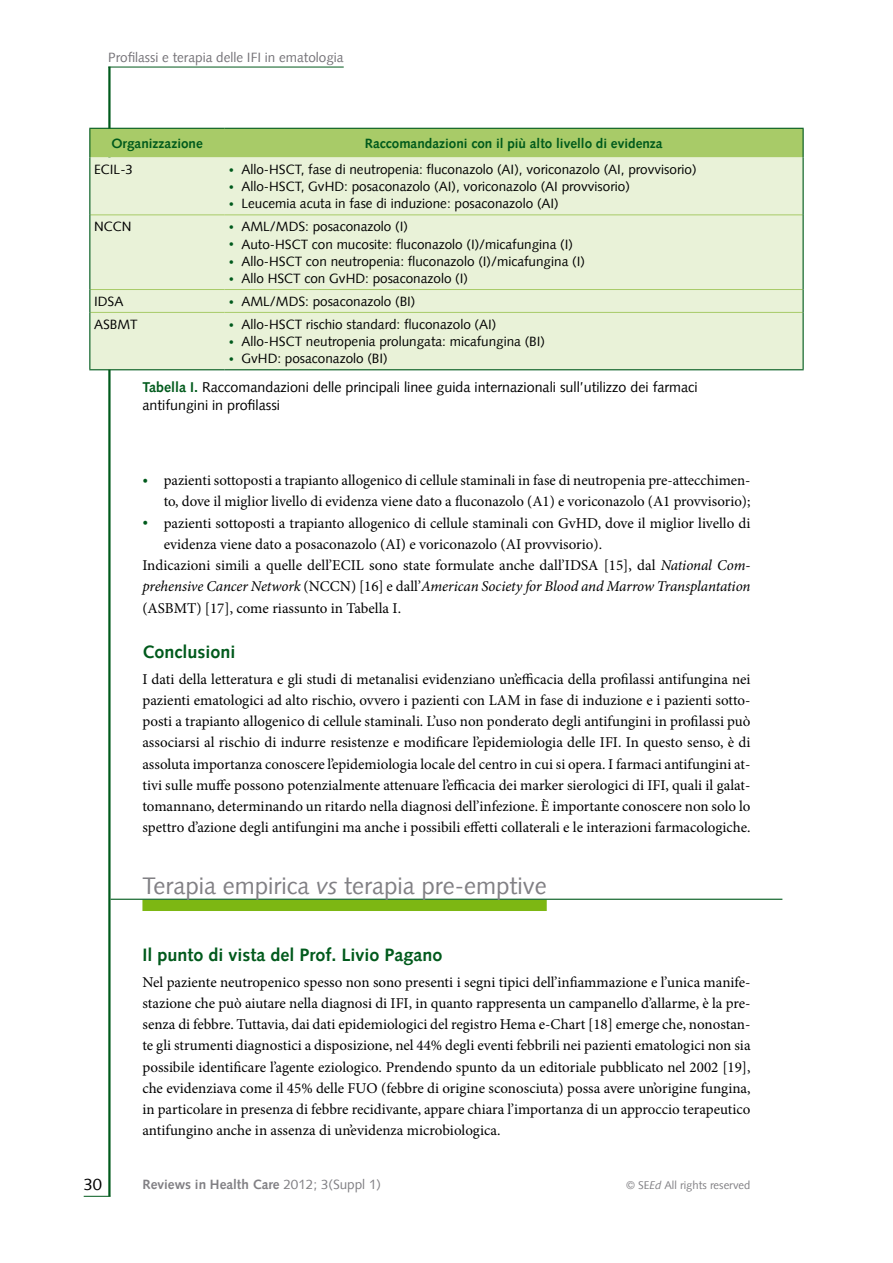
<style>
.page{position:relative;width:893px;height:1263px;background:#fff}
.page>*{position:absolute;margin:0;border:0;box-sizing:border-box;transform-origin:0 0}
.sottotitolo_1{font:24px "Syntax LT";color:#818084}
.sottotitolo_2{font:700 18px "Syntax LT";color:#005a1c}
.t1{font:16.5px "Syntax LT";color:#000}
.testo{font:15px/21.3px "Minion Pro";color:#000;text-align:justify}
.t2{font:14.25px/18.8px "Syntax LT";color:#000}
.t3{font:13.5px "Syntax LT";color:#000}
.t4{font:700 13.5px "Syntax LT";color:#005a1c}
.t5{font:13.5px "Syntax LT";color:#757378}
.t6{font:700 13.5px "Syntax LT";color:#818084}
.t7{font:11.25px "Syntax LT";color:#818084}
.s1{font-family:"Minion Pro";color:#005a1c}
.s2{font-weight:700;color:#005a1c}
.s3{color:#005a1c}
.s4{font-style:italic}
.s5{font-weight:400}
</style>
<div class="page">
<svg style="left:84px;top:1196px;width:27px;height:1px"></svg>
<hr style="left:108px;top:67px;width:3px;height:1129px;background:#005a1c">
<hr style="left:108px;top:67px;width:236px;height:1px;background:#005a1c">
<div style="left:142px;top:900px;width:405px;height:11px;background:#7db713"></div>
<hr style="left:111px;top:899px;width:671px;height:1px;background:#005a1c">
<div style="left:90px;top:157px;width:712px;height:212px;background:#e9f2d8"></div>
<hr style="left:90px;top:215px;width:134px;height:1px;background:#a8cb68">
<hr style="left:224px;top:215px;width:578px;height:1px;background:#a8cb68">
<hr style="left:90px;top:289px;width:134px;height:1px;background:#a8cb68">
<hr style="left:224px;top:289px;width:578px;height:1px;background:#a8cb68">
<hr style="left:90px;top:312px;width:134px;height:1px;background:#a8cb68">
<hr style="left:224px;top:312px;width:578px;height:1px;background:#a8cb68">
<div style="left:89px;top:129px;width:713px;height:28px;background:#a8cb68"></div>
<hr style="left:89px;top:157px;width:1px;height:58px;background:#005a1c">
<hr style="left:89px;top:215px;width:1px;height:74px;background:#005a1c">
<svg style="left:89px;top:289px;width:1px;height:23px"></svg>
<hr style="left:89px;top:312px;width:1px;height:57px;background:#005a1c">
<hr style="left:802px;top:129px;width:2px;height:28px;background:#005a1c">
<hr style="left:802px;top:157px;width:2px;height:58px;background:#005a1c">
<hr style="left:802px;top:215px;width:2px;height:74px;background:#005a1c">
<hr style="left:802px;top:289px;width:2px;height:23px;background:#005a1c">
<hr style="left:802px;top:312px;width:2px;height:57px;background:#005a1c">
<hr style="left:89px;top:128px;width:135px;height:1px;background:#005a1c">
<hr style="left:224px;top:128px;width:580px;height:1px;background:#005a1c">
<hr style="left:89px;top:369px;width:135px;height:1px;background:#005a1c">
<hr style="left:224px;top:369px;width:580px;height:1px;background:#005a1c">
<p class="t5" style="left:108px;top:50px;width:237px">Profilassi e terapia delle IFI in ematologia</p>
<p class="t4" style="left:111px;top:136px;width:93px">Organizzazione</p>
<p class="t4" style="left:365px;top:136px;width:299px">Raccomandazioni con il più alto livello di evidenza</p>
<p class="t3" style="left:94px;top:161px;width:41px">ECIL-3</p>
<p class="t3" style="left:229px;top:161px;width:469px"><span class="s1">•</span> Allo-HSCT, fase di neutropenia: fluconazolo (AI), voriconazolo (AI, provvisorio)</p>
<p class="t3" style="left:229px;top:179px;width:403px"><span class="s1">•</span> Allo-HSCT, GvHD: posaconazolo (AI), voriconazolo (AI provvisorio)</p>
<p class="t3" style="left:229px;top:196px;width:332px"><span class="s1">•</span> Leucemia acuta in fase di induzione: posaconazolo (AI)</p>
<p class="t3" style="left:94px;top:219px;width:39px">NCCN</p>
<p class="t3" style="left:229px;top:219px;width:181px"><span class="s1">•</span> AML/MDS: posaconazolo (I)</p>
<p class="t3" style="left:229px;top:236px;width:346px"><span class="s1">•</span> Auto-HSCT con mucosite: fluconazolo (I)/micafungina (I)</p>
<p class="t3" style="left:229px;top:253px;width:358px"><span class="s1">•</span> Allo-HSCT con neutropenia: fluconazolo (I)/micafungina (I)</p>
<p class="t3" style="left:229px;top:270px;width:241px"><span class="s1">•</span> Allo HSCT con GvHD: posaconazolo (I)</p>
<p class="t3" style="left:94px;top:293px;width:31px">IDSA</p>
<p class="t3" style="left:229px;top:293px;width:188px"><span class="s1">•</span> AML/MDS: posaconazolo (BI)</p>
<p class="t3" style="left:94px;top:316px;width:45px">ASBMT</p>
<p class="t3" style="left:229px;top:316px;width:269px"><span class="s1">•</span> Allo-HSCT rischio standard: fluconazolo (AI)</p>
<p class="t3" style="left:229px;top:333px;width:318px"><span class="s1">•</span> Allo-HSCT neutropenia prolungata: micafungina (BI)</p>
<p class="t3" style="left:229px;top:351px;width:161px"><span class="s1">•</span> GvHD: posaconazolo (BI)</p>
<p class="t2" style="left:142px;top:377px;width:557px"><span class="s2">Tabella I.</span> Raccomandazioni delle principali linee guida internazionali sull’utilizzo dei farmaci antifungini in profilassi</p>
<p class="testo" style="left:142px;top:470px;width:610px;text-align:right"><span class="s3">•</span> pazienti sottoposti a trapianto allogenico di cellule staminali in fase di neutropenia pre-attecchimen&shy;to, dove il miglior livello di evidenza viene dato a fluconazolo (A1) e voriconazolo (A1 provvisorio);</p>
<p class="testo" style="left:164px;top:512px;width:588px;text-indent:-21px"><span class="s3">•</span> pazienti sottoposti a trapianto allogenico di cellule staminali con GvHD, dove il miglior livello di evidenza viene dato a posaconazolo (AI) e voriconazolo (AI provvisorio).</p>
<p class="testo" style="left:142px;top:555px;width:610px">Indicazioni simili a quelle dell’ECIL sono state formulate anche dall’IDSA [15], dal <span class="s4">National Com&shy;prehensive Cancer Network</span> (NCCN) [16] e dall’<span class="s4">American Society for Blood and Marrow Transplantation </span>(ASBMT) [17], come riassunto in Tabella I.</p>
<p class="sottotitolo_2" style="left:142px;top:641px;width:95px">Conclusioni</p>
<p class="testo" style="left:142px;top:668px;width:610px">I dati della letteratura e gli studi di metanalisi evidenziano un’efficacia della profilassi antifungina nei pazienti ematologici ad alto rischio, ovvero i pazienti con LAM in fase di induzione e i pazienti sotto&shy;posti a trapianto allogenico di cellule staminali. L’uso non ponderato degli antifungini in profilassi può associarsi al rischio di indurre resistenze e modificare l’epidemiologia delle IFI. In questo senso, è di assoluta importanza conoscere l’epidemiologia locale del centro in cui si opera. I farmaci antifungini at&shy;tivi sulle muffe possono potenzialmente attenuare l’efficacia dei marker sierologici di IFI, quali il galat&shy;tomannano, determinando un ritardo nella diagnosi dell’infezione. È importante conoscere non solo lo spettro d’azione degli antifungini ma anche i possibili effetti collaterali e le interazioni farmacologiche.</p>
<p class="sottotitolo_1" style="left:142px;top:872px;width:406px">Terapia empirica <span class="s4">vs</span> terapia pre-emptive</p>
<p class="sottotitolo_2" style="left:142px;top:945px;width:302px">Il punto di vista del Prof. Livio Pagano</p>
<p class="testo" style="left:142px;top:971px;width:610px">Nel paziente neutropenico spesso non sono presenti i segni tipici dell’infiammazione e l’unica manife&shy;stazione che può aiutare nella diagnosi di IFI, in quanto rappresenta un campanello d’allarme, è la pre&shy;senza di febbre. Tuttavia, dai dati epidemiologici del registro Hema e-Chart [18] emerge che, nonostan&shy;te gli strumenti diagnostici a disposizione, nel 44% degli eventi febbrili nei pazienti ematologici non sia possibile identificare l’agente eziologico. Prendendo spunto da un editoriale pubblicato nel 2002 [19], che evidenziava come il 45% delle FUO (febbre di origine sconosciuta) possa avere un’origine fungina, in particolare in presenza di febbre recidivante, appare chiara l’importanza di un approccio terapeutico antifungino anche in assenza di un’evidenza microbiologica.</p>
<p class="t1" style="left:84px;top:1174px;width:20px">30</p>
<p class="t6" style="left:142px;top:1176px;width:240px">Reviews in Health Care <span class="s5">2012; 3(Suppl 1)</span></p>
<p class="t7" style="left:626px;top:1178px;width:126px">© SE<span class="s4">Ed</span> All rights reserved</p>
</div>
